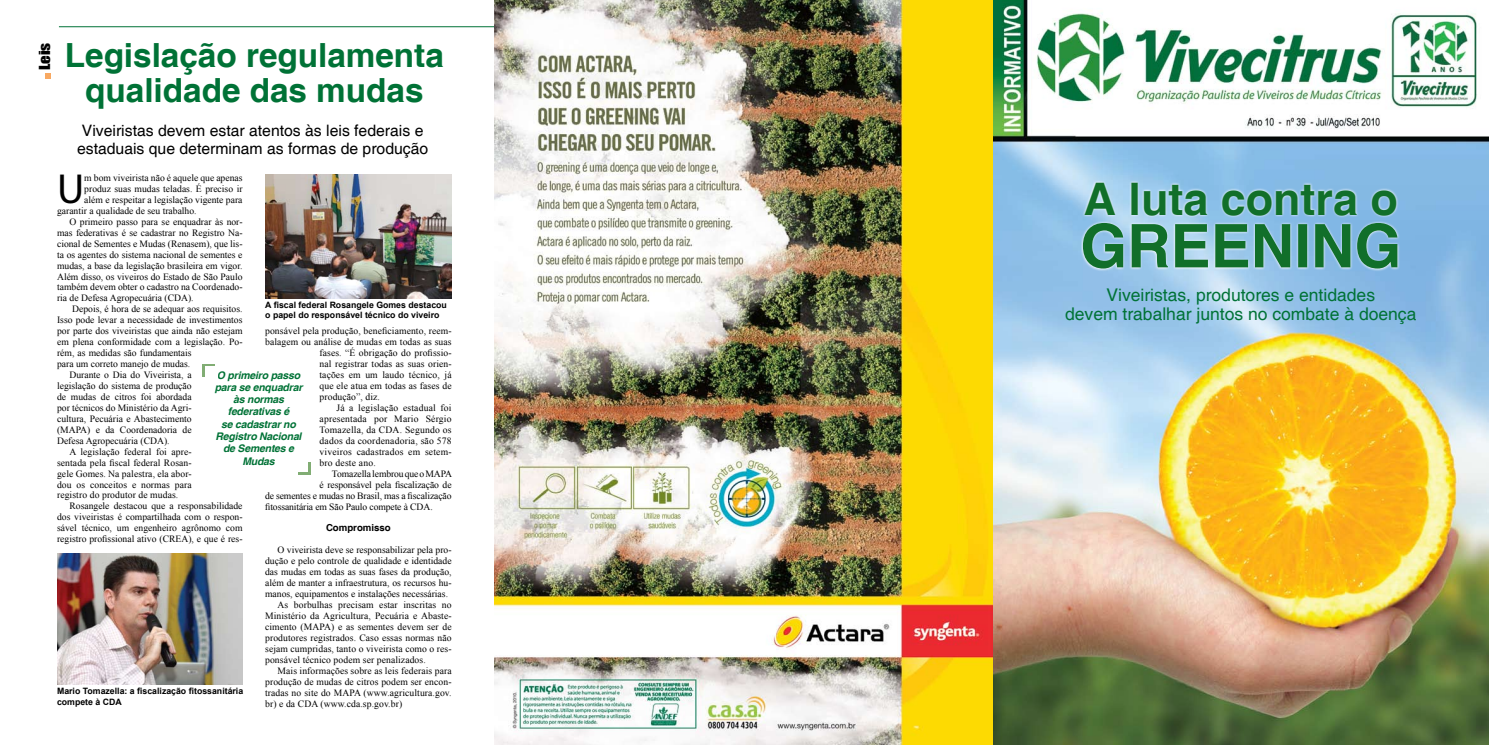
<style>
.page{position:relative;width:1489px;height:745px;background:#fff}
.page>*{position:absolute;margin:0;border:0;box-sizing:border-box;transform-origin:0 0}
.t1{font:700 60.2px "Helvetica";color:#116f2a}
.t2{font:700 44.8px "Helvetica";color:#116f2a}
.t3{font:42.09px "Myriad Pro";color:#000}
.t4{font:700 33.25px/35px "Helvetica";color:#007236;text-align:center}
.t5{font:17.5px/19.2px "Helvetica";color:#007236;text-align:center}
.t6{font:15.75px/17.5px "Helvetica";color:#000;text-align:center}
.t7{font:14px "Impact";color:#000;scale:1.2 1}
.t8{font:italic 700 10.5px/12.2px "Helvetica";letter-spacing:-.02em;color:#007236;text-align:center}
.t9{font:9.62px "Times New Roman";color:#000}
.t10{font:9.62px "Times New Roman";letter-spacing:.02em;color:#000}
.t11{font:700 9.62px "Helvetica";color:#000}
.t12{font:700 8.75px/10.5px "Arial";color:#000}
</style>
<div class="page">
<hr style="left:59px;top:26px;width:1370px;height:1px;background:#007236">
<img style="left:494px;top:0;width:994px;height:744px">
<svg style="left:45px;top:74px;width:5px;height:5px"></svg>
<div style="left:202px;top:363px;width:13px;height:13px;background:#81ad74"></div>
<svg style="left:298px;top:462px;width:13px;height:12px"></svg>
<div style="left:205px;top:366px;width:13px;height:13px;background:#fff"></div>
<div style="left:295px;top:459px;width:13px;height:12px;background:#fff"></div>
<img style="left:265px;top:174px;width:186px;height:124px">
<img style="left:57px;top:553px;width:185px;height:131px">
<svg style="left:1080px;top:180px;width:408px;height:126px;background:#a8cdec"></svg>
<h3 class="t7" style="left:34px;top:70px;width:24px;rotate:-90deg">Leis</h3>
<h3 class="t4" style="left:65px;top:40px;width:380px">Legislação regulamenta qualidade das mudas</h3>
<h3 class="t6" style="left:77px;top:123px;width:353px">Viveiristas devem estar atentos às leis federais e estaduais que determinam as formas de produção</h3>
<h3 class="t3" style="left:57px;top:163px;width:29px">U</h3>
<p class="t9" style="left:84px;top:171px;width:160px">m bom viveirista não é aquele que apenas</p>
<p class="t9" style="left:84px;top:182px;width:160px">produz suas mudas teladas. É preciso ir</p>
<p class="t9" style="left:84px;top:193px;width:160px">além e respeitar a legislação vigente para</p>
<p class="t9" style="left:57px;top:204px;width:141px">garantir a qualidade de seu trabalho.</p>
<p class="t9" style="left:69px;top:215px;width:174px">O primeiro passo para se enquadrar às nor-</p>
<p class="t9" style="left:57px;top:226px;width:187px">mas federativas é se cadastrar no Registro Na-</p>
<p class="t9" style="left:57px;top:237px;width:187px">cional de Sementes e Mudas (Renasem), que lis-</p>
<p class="t9" style="left:57px;top:248px;width:187px">ta os agentes do sistema nacional de sementes e</p>
<p class="t9" style="left:57px;top:259px;width:187px">mudas, a base da legislação brasileira em vigor.</p>
<p class="t9" style="left:57px;top:269px;width:187px">Além disso, os viveiros do Estado de São Paulo</p>
<p class="t9" style="left:57px;top:280px;width:187px">também devem obter o cadastro na Coordenado-</p>
<p class="t9" style="left:57px;top:291px;width:138px">ria de Defesa Agropecuária (CDA).</p>
<p class="t9" style="left:72px;top:302px;width:172px">Depois, é hora de se adequar aos requisitos.</p>
<p class="t9" style="left:57px;top:313px;width:187px">Isso pode levar a necessidade de investimentos</p>
<p class="t9" style="left:57px;top:324px;width:187px">por parte dos viveiristas que ainda não estejam</p>
<p class="t9" style="left:57px;top:335px;width:187px">em plena conformidade com a legislação. Po-</p>
<p class="t9" style="left:57px;top:346px;width:136px">rém, as medidas são fundamentais</p>
<p class="t9" style="left:57px;top:357px;width:135px">para um correto manejo de mudas.</p>
<p class="t9" style="left:69px;top:368px;width:124px">Durante o Dia do Viveirista, a</p>
<p class="t9" style="left:57px;top:379px;width:136px">legislação do sistema de produção</p>
<p class="t9" style="left:57px;top:390px;width:136px">de mudas de citros foi abordada</p>
<p class="t9" style="left:57px;top:401px;width:136px">por técnicos do Ministério da Agri-</p>
<p class="t9" style="left:57px;top:412px;width:136px">cultura, Pecuária e Abastecimento</p>
<p class="t9" style="left:57px;top:423px;width:136px">(MAPA) e da Coordenadoria de</p>
<p class="t9" style="left:57px;top:433px;width:114px">Defesa Agropecuária (CDA).</p>
<p class="t9" style="left:69px;top:444px;width:124px">A legislação federal foi apre-</p>
<p class="t9" style="left:57px;top:455px;width:136px">sentada pela fiscal federal Rosan-</p>
<p class="t9" style="left:57px;top:466px;width:136px">gele Gomes. Na palestra, ela abor-</p>
<p class="t9" style="left:57px;top:477px;width:136px">dou os conceitos e normas para</p>
<p class="t9" style="left:57px;top:488px;width:123px">registro do produtor de mudas.</p>
<p class="t9" style="left:69px;top:499px;width:174px">Rosangele destacou que a responsabilidade</p>
<p class="t9" style="left:57px;top:510px;width:187px">dos viveiristas é compartilhada com o respon-</p>
<p class="t9" style="left:57px;top:521px;width:187px">sável técnico, um engenheiro agrônomo com</p>
<p class="t9" style="left:57px;top:532px;width:187px">registro profissional ativo (CREA), e que é res-</p>
<p class="t12" style="left:265px;top:299px;width:183px">A fiscal federal Rosangele Gomes destacou o papel do responsável técnico do viveiro</p>
<p class="t9" style="left:265px;top:324px;width:188px">ponsável pela produção, beneficiamento, reem-</p>
<p class="t9" style="left:265px;top:335px;width:188px">balagem ou análise de mudas em todas as suas</p>
<p class="t9" style="left:319px;top:346px;width:134px">fases. “É obrigação do profissio-</p>
<p class="t9" style="left:319px;top:357px;width:134px">nal registrar todas as suas orien-</p>
<p class="t9" style="left:319px;top:368px;width:134px">tações em um laudo técnico, já</p>
<p class="t9" style="left:319px;top:379px;width:133px">que ele atua em todas as fases de</p>
<p class="t9" style="left:319px;top:390px;width:62px">produção”, diz.</p>
<p class="t10" style="left:336px;top:401px;width:117px">Já a legislação estadual foi</p>
<p class="t10" style="left:319px;top:412px;width:134px">apresentada por Mario Sérgio</p>
<p class="t10" style="left:319px;top:423px;width:134px">Tomazella, da CDA. Segundo os</p>
<p class="t10" style="left:319px;top:434px;width:134px">dados da coordenadoria, são 578</p>
<p class="t10" style="left:319px;top:445px;width:134px">viveiros cadastrados em setem-</p>
<p class="t10" style="left:319px;top:456px;width:58px">bro deste ano.</p>
<p class="t9" style="left:332px;top:466px;width:122px">Tomazella lembrou que o MAPA</p>
<p class="t9" style="left:319px;top:477px;width:134px">é responsável pela fiscalização de</p>
<p class="t9" style="left:265px;top:488px;width:188px">de sementes e mudas no Brasil, mas a fiscalização</p>
<p class="t9" style="left:265px;top:499px;width:169px">fitossanitária em São Paulo compete à CDA.</p>
<p class="t11" style="left:326px;top:522px;width:66px">Compromisso</p>
<p class="t9" style="left:277px;top:543px;width:175px">O viveirista deve se responsabilizar pela pro-</p>
<p class="t9" style="left:265px;top:554px;width:188px">dução e pelo controle de qualidade e identidade</p>
<p class="t9" style="left:265px;top:565px;width:188px">das mudas em todas as suas fases da produção,</p>
<p class="t9" style="left:265px;top:576px;width:188px">além de manter a infraestrutura, os recursos hu-</p>
<p class="t9" style="left:265px;top:587px;width:184px">manos, equipamentos e instalações necessárias.</p>
<p class="t9" style="left:277px;top:598px;width:175px">As borbulhas precisam estar inscritas no</p>
<p class="t9" style="left:265px;top:609px;width:188px">Ministério da Agricultura, Pecuária e Abaste-</p>
<p class="t9" style="left:265px;top:620px;width:188px">cimento (MAPA) e as sementes devem ser de</p>
<p class="t9" style="left:265px;top:631px;width:188px">produtores registrados. Caso essas normas não</p>
<p class="t9" style="left:265px;top:641px;width:188px">sejam cumpridas, tanto o viveirista como o res-</p>
<p class="t9" style="left:265px;top:652px;width:162px">ponsável técnico podem ser penalizados.</p>
<p class="t9" style="left:277px;top:663px;width:175px">Mais informações sobre as leis federais para</p>
<p class="t9" style="left:265px;top:674px;width:188px">produção de mudas de citros podem ser encon-</p>
<p class="t9" style="left:265px;top:685px;width:188px">tradas no site do MAPA (www.agricultura.gov.</p>
<p class="t9" style="left:265px;top:696px;width:138px">br) e da CDA (www.cda.sp.gov.br)</p>
<p class="t8" style="left:215px;top:369px;width:89px">O primeiro passo para se enquadrar às normas federativas é<br>se cadastrar no<br>Registro Nacional de Sementes e<br>Mudas</p>
<p class="t12" style="left:57px;top:686px;width:188px">Mario Tomazella: a fiscalização fitossanitária compete à CDA</p>
<h2 class="t2" style="left:1083px;top:171px;width:315px">A luta contra o</h2>
<h1 class="t1" style="left:1080px;top:209px;width:322px">GREENING</h1>
<h3 class="t5" style="left:1065px;top:285px;width:353px">Viveiristas, produtores e entidades<br>devem trabalhar juntos no combate à doença</h3>
</div>
